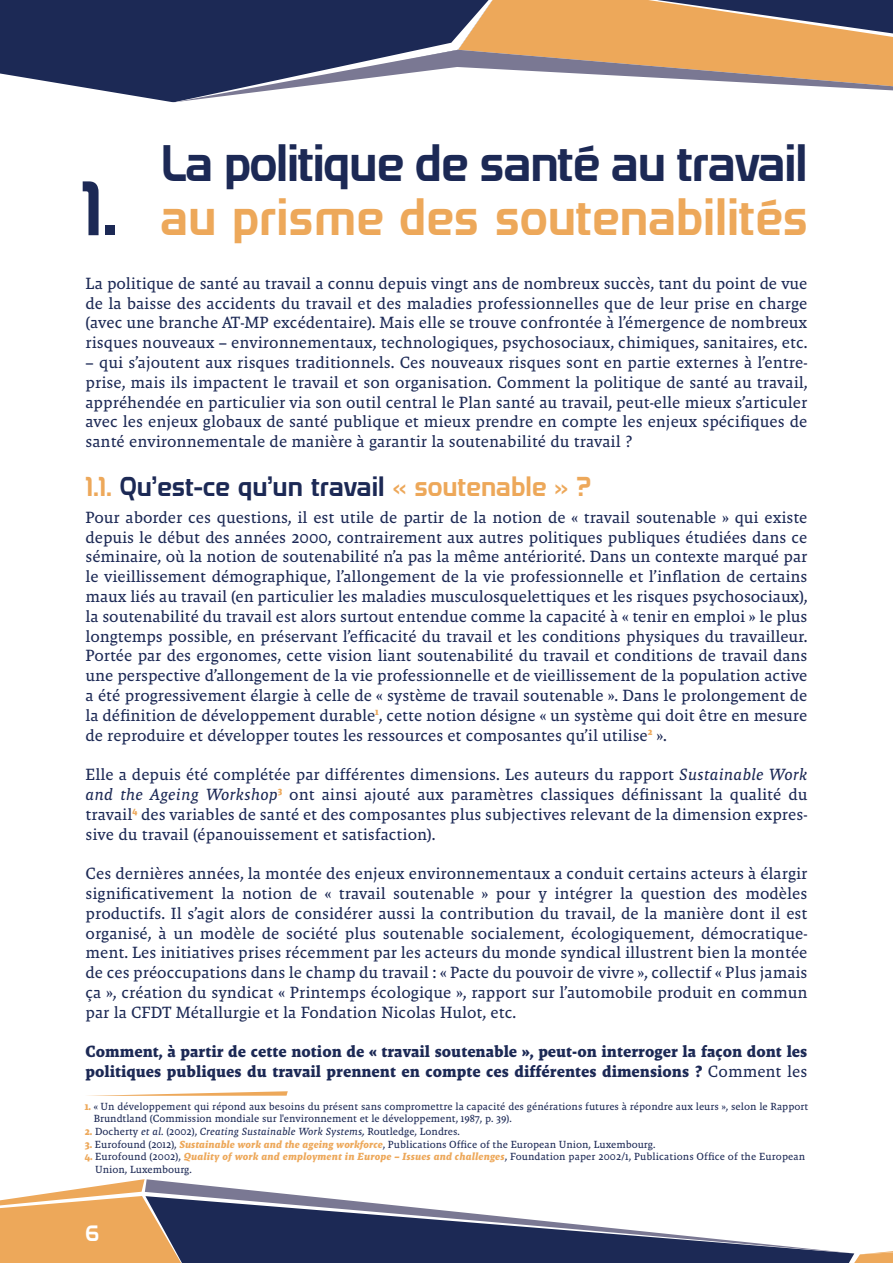
<style>
.page{position:relative;width:893px;height:1263px;background:#fff}
.page>*{position:absolute;margin:0;border:0;box-sizing:border-box;transform-origin:0 0}
.t1{font:67.5px "Domyouji";color:#1c2955}
.t2{font:45px "Domyouji";letter-spacing:-.025em;color:#1c2955}
.t3{font:45px "Domyouji";color:#eda85a}
.t4{font:24px "Domyouji";color:#1c2955}
.t5{font:19.5px "Domyouji";color:#fff}
.t6{font:16.5px/19.8px "Malaga OTCE";color:#1c2955;text-align:justify}
.t7{font:700 16.5px/19.8px "Malaga OTCE";color:#1c2955}
.t8{font:10.5px/12.6px "Malaga OTCE";letter-spacing:.005em;color:#1c2955}
.t9{font:italic 10.5px "Malaga OTCE";color:#1c2955}
.s1{color:#eda85a}
.s2{font-style:italic}
.s3{font-weight:400}
.s4{font-weight:700;color:#eda85a}
.s5{font-weight:700;font-style:normal;color:#eda85a}
.s6{font-style:normal}
.s7{font-weight:700;font-style:italic;color:#eda85a}
</style>
<div class="page">
<div style="left:193px;top:1253px;width:647px;height:10px;background:#1c2955"></div>
<svg style="left:840px;top:1251px;width:53px;height:12px"></svg>
<svg style="left:0;top:1179px;width:193px;height:84px"></svg>
<svg style="left:145px;top:1179px;width:709px;height:74px"></svg>
<div style="left:0;top:0;width:52px;height:83px;background:#1c2955"></div>
<svg style="left:52px;top:0;width:124px;height:103px;background:#333f66"></svg>
<svg style="left:174px;top:0;width:719px;height:102px"></svg>
<svg style="left:87px;top:1091px;width:201px;height:5px"></svg>
<h2 class="t2" style="left:161px;top:135px;width:648px">La politique de santé au travail</h2>
<h2 class="t3" style="left:161px;top:189px;width:649px">au prisme des soutenabilités</h2>
<p class="t6" style="left:86px;top:273px;width:723px">La politique de santé au travail a connu depuis vingt ans de nombreux succès, tant du point de vue de la baisse des accidents du travail et des maladies professionnelles que de leur prise en charge (avec une branche AT-MP excédentaire). Mais elle se trouve confrontée à l’émergence de nombreux risques nouveaux – environnementaux, technologiques, psychosociaux, chimiques, sanitaires, etc.</p>
<p class="t6" style="left:86px;top:352px;width:723px">– qui s’ajoutent aux risques traditionnels. Ces nouveaux risques sont en partie externes à l’entre&shy;prise, mais ils impactent le travail et son organisation. Comment la politique de santé au travail, appréhendée en particulier via son outil central le Plan santé au travail, peut-elle mieux s’articuler avec les enjeux globaux de santé publique et mieux prendre en compte les enjeux spécifiques de santé environnementale de manière à garantir la soutenabilité du travail ?</p>
<h3 class="t4" style="left:86px;top:471px;width:507px"><span class="s1">1.1.</span> Qu’est-ce qu’un travail <span class="s1">« soutenable » ?</span></h3>
<p class="t6" style="left:86px;top:507px;width:723px">Pour aborder ces questions, il est utile de partir de la notion de « travail soutenable » qui existe depuis le début des années 2000, contrairement aux autres politiques publiques étudiées dans ce séminaire, où la notion de soutenabilité n’a pas la même antériorité. Dans un contexte marqué par le vieillissement démographique, l’allongement de la vie professionnelle et l’inflation de certains maux liés au travail (en particulier les maladies musculosquelettiques et les risques psychosociaux), la soutenabilité du travail est alors surtout entendue comme la capacité à « tenir en emploi » le plus longtemps possible, en préservant l’efficacité du travail et les conditions physiques du travailleur.<br>Portée par des ergonomes, cette vision liant soutenabilité du travail et conditions de travail dans une perspective d’allongement de la vie professionnelle et de vieillissement de la population active a été progressivement élargie à celle de « système de travail soutenable ». Dans le prolongement de la définition de développement durable<sup>1</sup>, cette notion désigne « un système qui doit être en mesure de reproduire et développer toutes les ressources et composantes qu’il utilise<sup>2</sup> ».</p>
<p class="t6" style="left:86px;top:764px;width:723px">Elle a depuis été complétée par différentes dimensions. Les auteurs du rapport <span class="s2">Sustainable Work and the Ageing Workshop</span><sup>3</sup> ont ainsi ajouté aux paramètres classiques définissant la qualité du travail<sup>4</sup> des variables de santé et des composantes plus subjectives relevant de la dimension expres&shy;sive du travail (épanouissement et satisfaction).</p>
<p class="t6" style="left:86px;top:863px;width:723px">Ces dernières années, la montée des enjeux environnementaux a conduit certains acteurs à élargir significativement la notion de « travail soutenable » pour y intégrer la question des modèles productifs. Il s’agit alors de considérer aussi la contribution du travail, de la manière dont il est organisé, à un modèle de société plus soutenable socialement, écologiquement, démocratique&shy;ment. Les initiatives prises récemment par les acteurs du monde syndical illustrent bien la montée de ces préoccupations dans le champ du travail : « Pacte du pouvoir de vivre », collectif « Plus jamais ça », création du syndicat « Printemps écologique », rapport sur l’automobile produit en commun par la CFDT Métallurgie et la Fondation Nicolas Hulot, etc.</p>
<p class="t7" style="left:86px;top:1042px;width:723px">Comment, à partir de cette notion de « travail soutenable », peut-on interroger la façon dont les politiques publiques du travail prennent en compte ces différentes dimensions ? <span class="s3">Comment les</span></p>
<h1 class="t1" style="left:81px;top:167px;width:38px">1.</h1>
<p class="t8" style="left:94px;top:1100px;width:716px;text-indent:-9px"><span class="s4">1.</span> « Un développement qui répond aux besoins du présent sans compromettre la capacité des générations futures à répondre aux leurs », selon le Rapport<br>Brundtland (Commission mondiale sur l'environnement et le développement, 1987, p. 39).</p>
<p class="t9" style="left:85px;top:1125px;width:377px"><span class="s5">2.</span> <span class="s6">Docherty</span> et al<span class="s6">. (2002),</span> Creating Sustainable Work Systems, <span class="s6">Routledge, Londres.</span></p>
<p class="t8" style="left:85px;top:1138px;width:572px"><span class="s4">3.</span> Eurofound (2012), <span class="s7">Sustainable work and the ageing workforce</span>, Publications Office of the European Union, Luxembourg.</p>
<p class="t8" style="left:95px;top:1150px;width:712px;text-indent:-10px"><span class="s4">4.</span> Eurofound (2002), <span class="s7">Quality of work and employment in Europe – Issues and challenges</span>, Foundation paper 2002/1, Publications Office of the European<br>Union, Luxembourg.</p>
<p class="t5" style="left:86px;top:1221px;width:15px">6</p>
</div>
